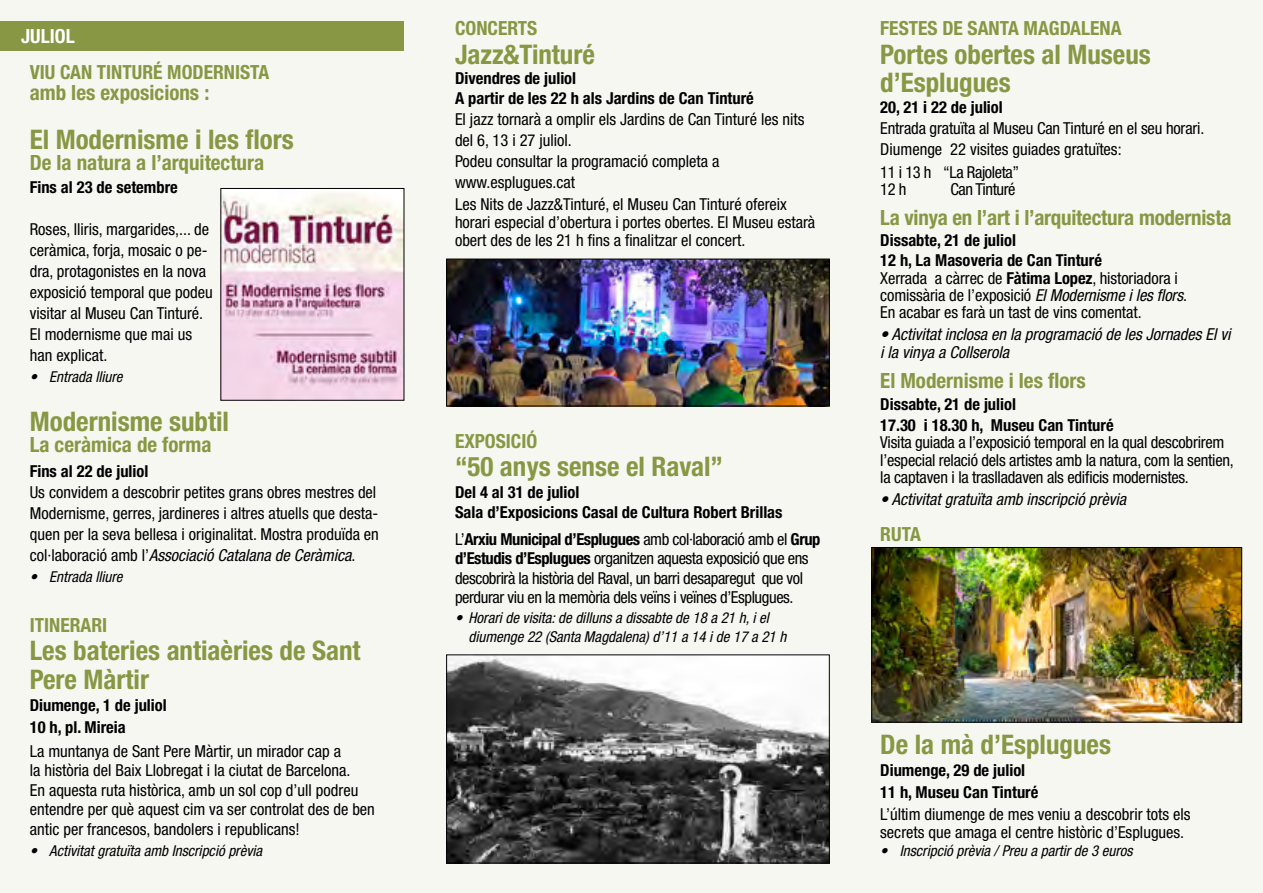
<style>
.page{position:relative;width:1263px;height:893px;background:#f6f7f1}
.page>*{position:absolute;margin:0;border:0;box-sizing:border-box;transform-origin:0 0}
.t1{font:700 condensed 27px/28.5px "Helvetica Neue LT Std";color:#879743}
.t2{font:700 condensed 21px "Helvetica Neue LT Std";color:#879743}
.t3{font:700 condensed 19.5px "Helvetica Neue LT Std";color:#879743}
.t4{font:700 condensed 19.5px "Helvetica Neue LT Std";color:#fff}
.t5{font:condensed 16.5px/21px "Helvetica Neue LT Std";color:#000}
.t6{font:700 condensed 16.5px/22.2px "Helvetica Neue LT Std";color:#000}
.t7{font:condensed 16.5px/19.5px "Helvetica Neue LT Std";letter-spacing:-.025em;color:#000}
.t8{font:italic condensed 16.5px/18px "Helvetica Neue LT Std";color:#000}
.t9{font:italic condensed 15px/19.5px "Helvetica Neue LT Std";color:#000}
.s1{font-style:italic}
.s2{font-weight:700}
</style>
<div class="page">
<div style="left:0;top:21px;width:404px;height:30px;background:#879743"></div>
<img style="left:448px;top:261px;width:379px;height:143px">
<div style="left:446px;top:259px;width:383px;height:147px;border:1px solid #000"></div>
<img style="left:448px;top:657px;width:379px;height:204px">
<div style="left:446px;top:655px;width:383px;height:208px;border:1px solid #000"></div>
<img style="left:873px;top:549px;width:367px;height:171px">
<div style="left:871px;top:547px;width:371px;height:175px;border:1px solid #000"></div>
<img style="left:223px;top:190px;width:179px;height:208px">
<p class="t4" style="left:21px;top:24px;width:55px">JULIOL</p>
<p class="t3" style="left:30px;top:60px;width:241px">VIU CAN TINTURÉ MODERNISTA</p>
<p class="t2" style="left:30px;top:80px;width:181px">amb les exposicions :</p>
<h1 class="t1" style="left:30px;top:125px;width:266px">El Modernisme i les flors</h1>
<p class="t2" style="left:30px;top:150px;width:236px">De la natura a l’arquitectura</p>
<p class="t6" style="left:30px;top:175px;width:150px">Fins al 23 de setembre</p>
<p class="t5" style="left:30px;top:218px;width:184px">Roses, lliris, margarides,... de ceràmica, forja, mosaic o pe&shy;dra, protagonistes en la nova exposició temporal que podeu visitar al Museu Can Tinturé.<br>El modernisme que mai us han explicat.</p>
<p class="t9" style="left:30px;top:367px;width:94px">• Entrada lliure</p>
<h1 class="t1" style="left:30px;top:407px;width:201px">Modernisme subtil</h1>
<p class="t2" style="left:30px;top:432px;width:183px">La ceràmica de forma</p>
<p class="t6" style="left:30px;top:460px;width:120px">Fins al 22 de juliol</p>
<p class="t5" style="left:30px;top:482px;width:351px">Us convidem a descobrir petites grans obres mestres del Modernisme, gerres, jardineres i altres atuells que desta&shy;quen per la seva bellesa i originalitat. Mostra produïda en col·laboració amb l’<span class="s1">Associació Catalana de Ceràmica</span>.</p>
<p class="t9" style="left:30px;top:568px;width:94px">• Entrada lliure</p>
<p class="t3" style="left:30px;top:613px;width:79px">ITINERARI</p>
<h1 class="t1" style="left:30px;top:636px;width:332px">Les bateries antiaèries de Sant<br>Pere Màrtir</h1>
<p class="t6" style="left:30px;top:694px;width:139px">Diumenge, 1 de juliol<br>10 h, pl. Mireia</p>
<p class="t5" style="left:30px;top:741px;width:347px;line-height:19.5px">La muntanya de Sant Pere Màrtir, un mirador cap a<br>la història del Baix Llobregat i la ciutat de Barcelona.<br>En aquesta ruta històrica, amb un sol cop d’ull podreu entendre per què aquest cim va ser controlat des de ben antic per francesos, bandolers i republicans!</p>
<p class="t9" style="left:30px;top:841px;width:234px">• Activitat gratuïta amb Inscripció prèvia</p>
<p class="t3" style="left:455px;top:16px;width:84px">CONCERTS</p>
<h1 class="t1" style="left:455px;top:39px;width:141px">Jazz&amp;Tinturé</h1>
<p class="t6" style="left:455px;top:68px;width:300px;line-height:20.1px">Divendres de juliol<br>A partir de les 22 h als Jardins de Can Tinturé</p>
<p class="t5" style="left:455px;top:108px;width:351px">El jazz tornarà a omplir els Jardins de Can Tinturé les nits del 6, 13 i 27 juliol.<br>Podeu consultar la programació completa a www.esplugues.cat<br>Les Nits de Jazz&amp;Tinturé, el Museu Can Tinturé ofereix</p>
<p class="t5" style="left:455px;top:213px;width:362px;line-height:18px">horari especial d’obertura i portes obertes. El Museu estarà obert des de les 21 h fins a finalitzar el concert.</p>
<p class="t3" style="left:455px;top:429px;width:84px">EXPOSICIÓ</p>
<h1 class="t1" style="left:455px;top:452px;width:270px">“50 anys sense el Raval”</h1>
<p class="t6" style="left:455px;top:482px;width:329px;line-height:20.1px">Del 4 al 31 de juliol<br>Sala d’Exposicions Casal de Cultura Robert Brillas</p>
<p class="t7" style="left:455px;top:529px;width:367px">L’<span class="s2">Arxiu Municipal d’Esplugues</span> amb col·laboració amb el <span class="s2">Grup d’Estudis d’Esplugues</span> organitzen aquesta exposició que ens descobrirà la història del Raval, un barri desaparegut que vol perdurar viu en la memòria dels veïns i veïnes d’Esplugues.</p>
<p class="t9" style="left:468px;top:608px;width:319px;text-indent:-14px">• Horari de visita: de dilluns a dissabte de 18 a 21 h, i el diumenge 22 (Santa Magdalena) d’11 a 14 i de 17 a 21 h</p>
<p class="t3" style="left:880px;top:16px;width:243px">FESTES DE SANTA MAGDALENA</p>
<h1 class="t1" style="left:880px;top:39px;width:272px">Portes obertes al Museus d’Esplugues</h1>
<p class="t6" style="left:880px;top:96px;width:124px">20, 21 i 22 de juliol</p>
<p class="t5" style="left:880px;top:118px;width:326px">Entrada gratuïta al Museu Can Tinturé en el seu horari.<br>Diumenge 22 visites guiades gratuïtes:</p>
<p class="t7" style="left:880px;top:163px;width:140px;line-height:17.2px">11 i 13 h “La Rajoleta”<br>12 h</p>
<p class="t7" style="left:950px;top:179px;width:67px">Can Tinturé</p>
<p class="t2" style="left:880px;top:205px;width:353px">La vinya en l’art i l’arquitectura modernista</p>
<p class="t6" style="left:880px;top:229px;width:223px;line-height:20.7px">Dissabte, 21 de juliol<br>12 h, La Masoveria de Can Tinturé</p>
<p class="t5" style="left:880px;top:269px;width:308px;line-height:17.2px">Xerrada a càrrec de <span class="s2">Fàtima Lopez</span>, historiadora i comissària de l’exposició <span class="s1">El Modernisme i les flors</span>.<br>En acabar es farà un tast de vins comentat.</p>
<p class="t8" style="left:880px;top:326px;width:352px">• Activitat inclosa en la programació de les Jornades El vi i la vinya a Collserola</p>
<p class="t2" style="left:880px;top:368px;width:207px">El Modernisme i les flors</p>
<p class="t6" style="left:880px;top:393px;width:235px;line-height:21.5px">Dissabte, 21 de juliol<br>17.30 i 18.30 h, Museu Can Tinturé</p>
<p class="t5" style="left:880px;top:434px;width:355px;line-height:17.2px">Visita guiada a l’exposició temporal en la qual descobrirem l’especial relació dels artistes amb la natura, com la sentien, la captaven i la traslladaven als edificis modernistes.</p>
<p class="t8" style="left:880px;top:491px;width:247px">• Activitat gratuïta amb inscripció prèvia</p>
<p class="t3" style="left:880px;top:522px;width:42px">RUTA</p>
<h1 class="t1" style="left:880px;top:729px;width:232px">De la mà d’Esplugues</h1>
<p class="t6" style="left:880px;top:759px;width:160px">Diumenge, 29 de juliol<br>11 h, Museu Can Tinturé</p>
<p class="t5" style="left:880px;top:805px;width:312px;line-height:18px">L’últim diumenge de mes veniu a descobrir tots els secrets que amaga el centre històric d’Esplugues.</p>
<p class="t9" style="left:880px;top:842px;width:254px">• Inscripció prèvia / Preu a partir de 3 euros</p>
</div>
